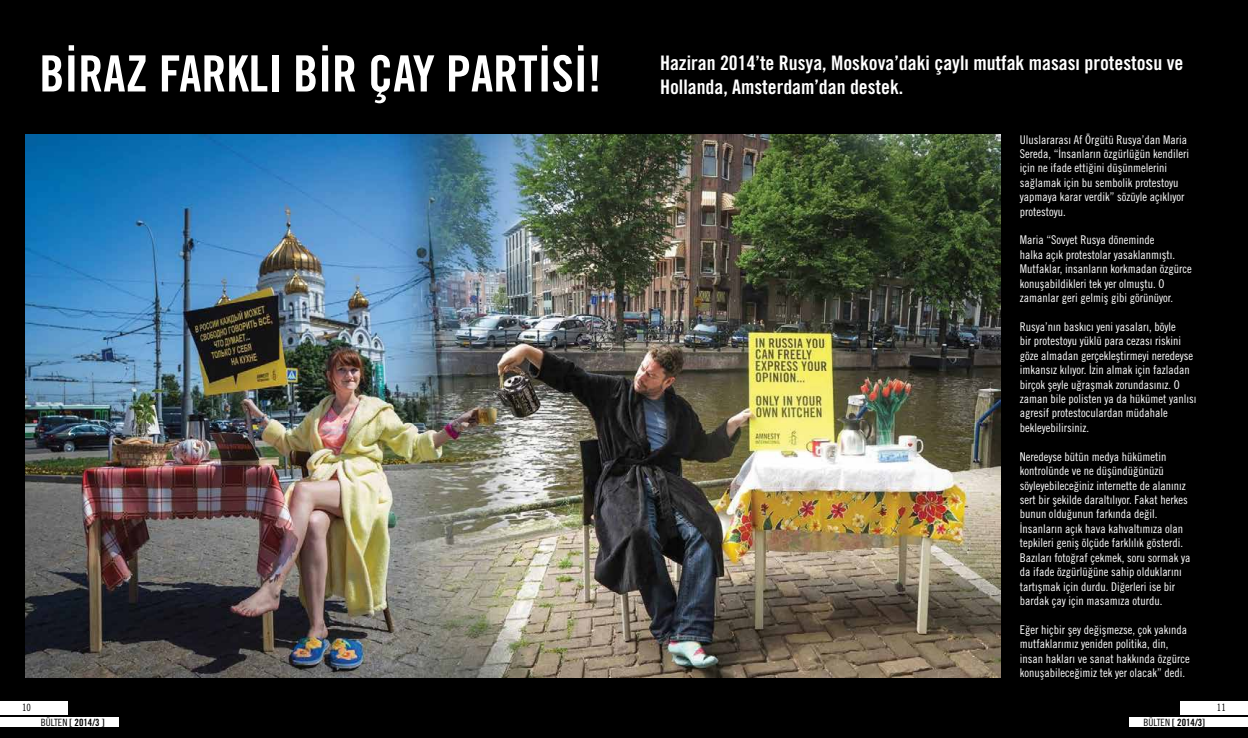
<style>
.page{position:relative;width:1248px;height:738px;background:#fff}
.page>*{position:absolute;margin:0;border:0;box-sizing:border-box;transform-origin:0 0}
.t1{font:50px "Trade Gothic LT Std Bd Cn 20";color:#fff}
.t2{font:20px/24px "Trade Gothic LT Std Bd Cn 20";color:#fff}
.t3{font:12px/14.4px "Trade Gothic LT Std Cn 18";color:#fff}
.t4{font:10px "Trade Gothic LT Std Bd Cn 20";color:#000}
.t5{font:10px "Trade Gothic LT Std Cn 18";color:#000}
.s1{font-family:"Trade Gothic LT Std Cn 18"}
</style>
<div class="page">
<div style="left:0;top:0;width:1247px;height:737px;background:#000"></div>
<img style="left:26px;top:135px;width:974px;height:541px">
<div style="left:0;top:716px;width:119px;height:10px;background:#fff"></div>
<div style="left:1128px;top:716px;width:119px;height:10px;background:#fff"></div>
<div style="left:0;top:700px;width:67px;height:13px;background:#fff"></div>
<div style="left:1180px;top:700px;width:67px;height:13px;background:#fff"></div>
<h1 class="t1" style="left:39px;top:43px;width:563px">BİRAZ FARKLI BİR ÇAY PARTİSİ!</h1>
<h2 class="t2" style="left:660px;top:50px;width:525px">Haziran 2014’te Rusya, Moskova’daki çaylı mutfak masası protestosu ve<br>Hollanda, Amsterdam’dan destek.</h2>
<p class="t3" style="left:1019px;top:132px;width:171px">Uluslararası Af Örgütü Rusya’dan Maria Sereda, “İnsanların özgürlüğün kendileri için ne ifade ettiğini düşünmelerini sağlamak için bu sembolik protestoyu yapmaya karar verdik” sözüyle açıklıyor protestoyu.</p>
<p class="t3" style="left:1019px;top:233px;width:173px">Maria “Sovyet Rusya döneminde<br>halka açık protestolar yasaklanmıştı.<br>Mutfaklar, insanların korkmadan özgürce konuşabildikleri tek yer olmuştu. O zamanlar geri gelmiş gibi görünüyor.</p>
<p class="t3" style="left:1019px;top:319px;width:178px">Rusya’nın baskıcı yeni yasaları, böyle<br>bir protestoyu yüklü para cezası riskini göze almadan gerçekleştirmeyi neredeyse imkansız kılıyor. İzin almak için fazladan birçok şeyle uğraşmak zorundasınız. O zaman bile polisten ya da hükümet yanlısı agresif protestoculardan müdahale bekleyebilirsiniz.</p>
<p class="t3" style="left:1019px;top:449px;width:172px">Neredeyse bütün medya hükümetin kontrolünde ve ne düşündüğünüzü söyleyebileceğiniz internette de alanınız sert bir şekilde daraltılıyor. Fakat herkes bunun olduğunun farkında değil.<br>İnsanların açık hava kahvaltımıza olan tepkileri geniş ölçüde farklılık gösterdi.<br>Bazıları fotoğraf çekmek, soru sormak ya da ifade özgürlüğüne sahip olduklarını tartışmak için durdu. Diğerleri ise bir bardak çay için masamıza oturdu.</p>
<p class="t3" style="left:1019px;top:621px;width:171px">Eğer hiçbir şey değişmezse, çok yakında mutfaklarımız yeniden politika, din, insan hakları ve sanat hakkında özgürce konuşabileceğimiz tek yer olacak” dedi.</p>
<p class="t4" style="left:41px;top:715px;width:65px"><span class="s1">BÜLTEN</span> [ 2014/3 ]</p>
<p class="t5" style="left:22px;top:701px;width:10px">10</p>
<p class="t5" style="left:1216px;top:701px;width:10px">11</p>
<p class="t4" style="left:1143px;top:715px;width:65px"><span class="s1">BÜLTEN</span> [ 2014/3]]</p>
</div>
